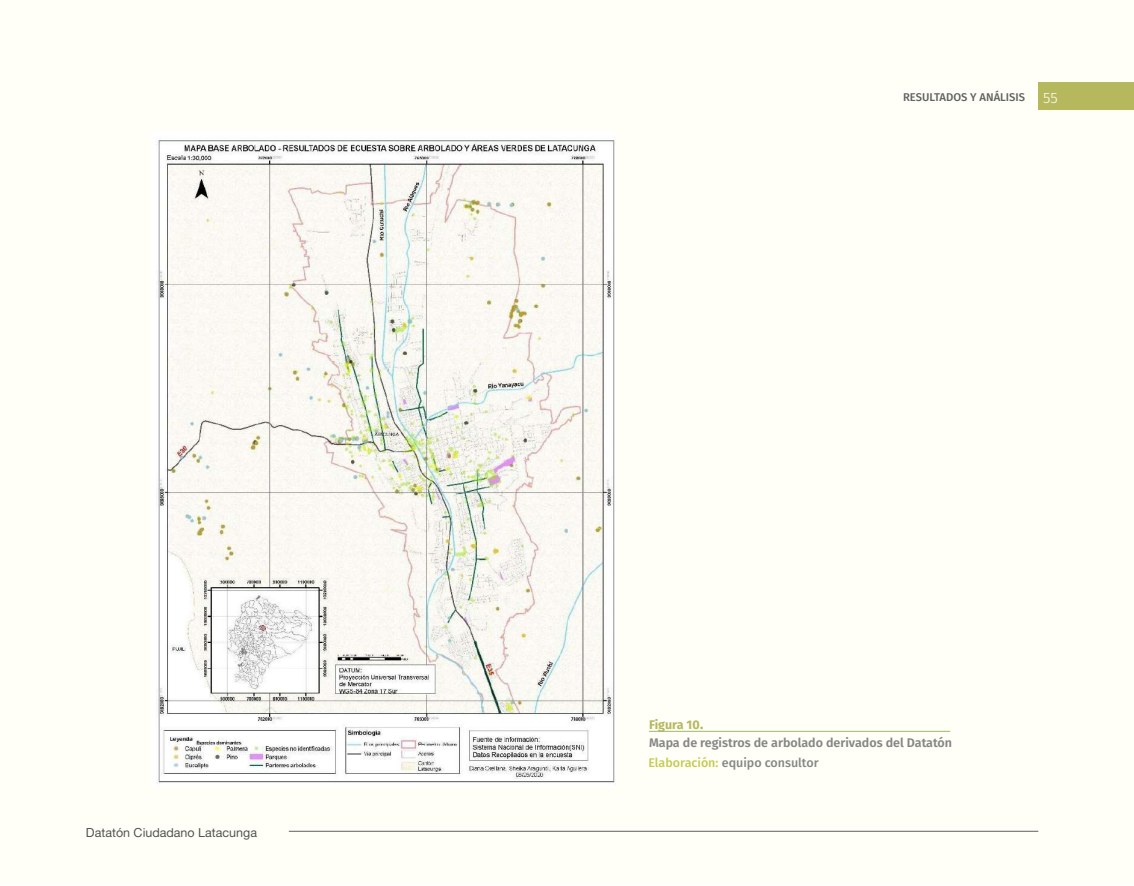
<style>
.page{position:relative;width:1134px;height:886px;background:#fff}
.page>*{position:absolute;margin:0;border:0;box-sizing:border-box;transform-origin:0 0}
.t1{font:600 12.5px/17.5px "Fira Sans";color:#858686}
.t2{font:500 12.5px "Fira Sans";color:#858686}
.t3{font:12.5px "Alte Haas Grotesk";color:#525252}
.t4{font:500 11.25px "Fira Sans";color:#616161}
.s1{font-weight:300;font-size:15px;color:#fff}
.s2{font-weight:700;color:#b5b85d}
.s3{font-weight:500;font-size:16.25px;color:#b5b85d}
.s4{color:#c5ca51}
</style>
<div class="page">
<div style="left:0;top:0;width:1134px;height:885px;background:#fffff8"></div>
<hr style="left:0;top:0;width:1px;height:885px;background:#ffffde">
<div style="left:1038px;top:82px;width:96px;height:27px;background:#b5b85d"></div>
<hr style="left:289px;top:831px;width:749px;height:1px;background:#616161">
<img style="left:156px;top:140px;width:459px;height:644px">
<hr style="left:649px;top:731px;width:301px;height:1px;background:#98bb69">
<p class="t3" style="left:86px;top:825px;width:173px">Datatón Ciudadano Latacunga</p>
<p class="t4" style="left:903px;top:88px;width:156px">RESULTADOS Y ANÁLISIS <span class="s1">55</span></p>
<p class="t1" style="left:649px;top:715px;width:305px"><span class="s2">Figura 10</span><span class="s3">.<br></span>Mapa de registros de arbolado derivados del Datatón</p>
<p class="t2" style="left:648px;top:752px;width:172px"><span class="s4">Elaboración:</span> equipo consultor</p>
</div>
